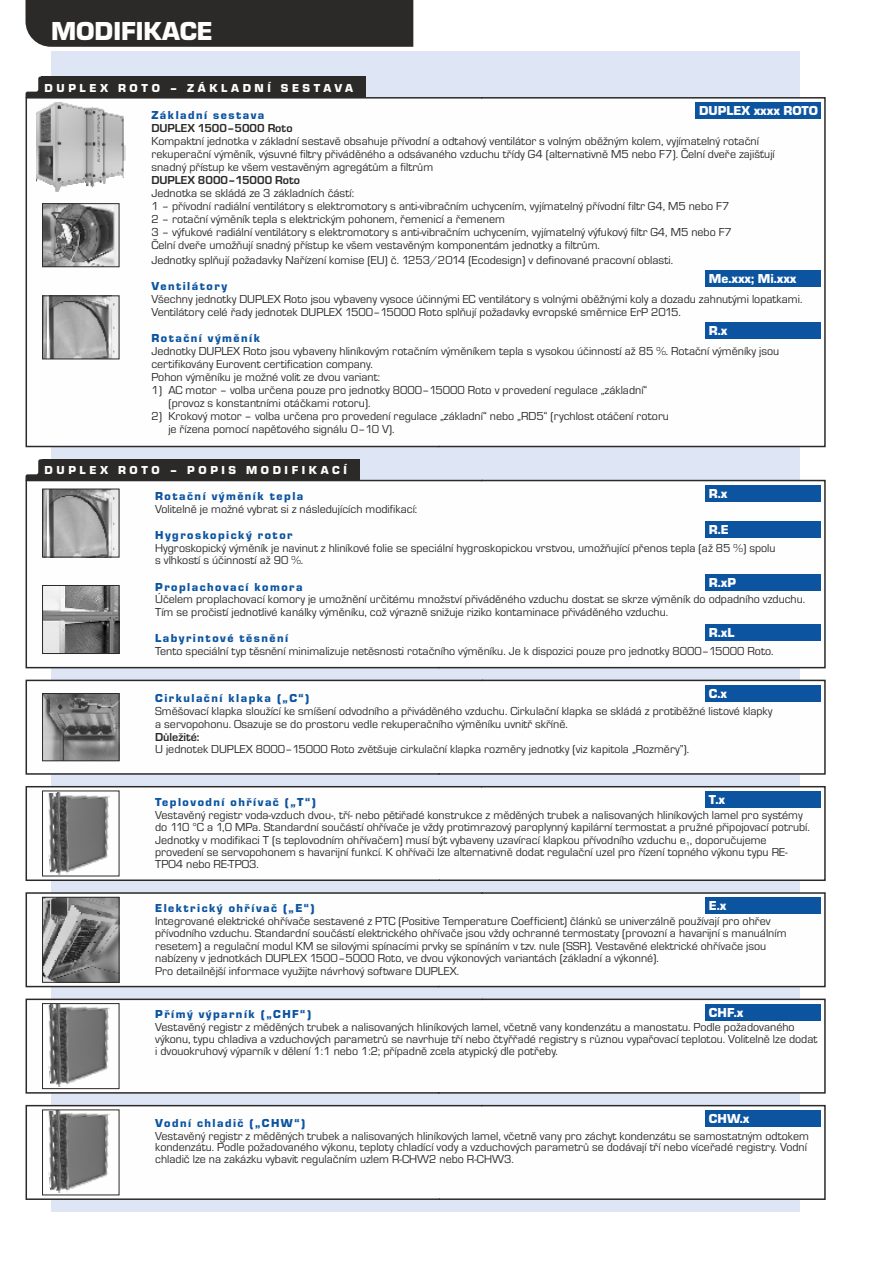
<style>
.page{position:relative;width:893px;height:1263px;background:#fff}
.page>*{position:absolute;margin:0;border:0;box-sizing:border-box;transform-origin:0 0}
.t1{font:27px "Eurostile TEE Blac";color:#fefefe}
.t2{font:13.5px "Eurostile TEE Blac";color:#fefefe}
.t3{font:12px/12.9px "Eurostile TEE";color:#2b2a29}
.t4{font:12px "Eurostile TEE Blac";letter-spacing:.125em;color:#0c54a0}
.t5{font:12px "Eurostile TEE Blac";letter-spacing:.3em;color:#fefefe}
.t6{font:700 12px "Eurostile TEE";color:#2b2a29}
.t7{font:6px "Eurostile TEE";color:#2b2a29}
</style>
<div class="page">
<div style="left:51px;top:51px;width:748px;height:1161px;background:#dee6f5"></div>
<div style="left:25px;top:96px;width:801px;height:352px;background:#fefefe"></div>
<div style="left:26px;top:0;width:387px;height:47px;background:#2b2a29"></div>
<svg style="left:26px;top:77px;width:16px;height:21px"></svg>
<div style="left:42px;top:77px;width:324px;height:21px;background:#2b2a29"></div>
<svg style="left:25px;top:891px;width:801px;height:97px;background:#f4f4f4"></svg>
<svg style="left:25px;top:1104px;width:801px;height:97px;background:#f4f4f4"></svg>
<div style="left:25px;top:998px;width:801px;height:96px;background:#fefefe"></div>
<svg style="left:26px;top:459px;width:16px;height:20px"></svg>
<div style="left:42px;top:459px;width:318px;height:21px;background:#2b2a29"></div>
<div style="left:705px;top:270px;width:116px;height:17px;background:#0c54a0"></div>
<div style="left:705px;top:322px;width:116px;height:16px;background:#0c54a0"></div>
<div style="left:705px;top:897px;width:116px;height:17px;background:#0c54a0"></div>
<div style="left:705px;top:1003px;width:116px;height:17px;background:#0c54a0"></div>
<div style="left:705px;top:1110px;width:116px;height:17px;background:#0c54a0"></div>
<div style="left:695px;top:102px;width:126px;height:17px;background:#0c54a0"></div>
<img style="left:36px;top:103px;width:89px;height:89px">
<img style="left:44px;top:298px;width:73px;height:59px">
<div style="left:42px;top:296px;width:77px;height:63px;border:1px solid #2b2a29"></div>
<img style="left:44px;top:205px;width:73px;height:60px">
<div style="left:42px;top:203px;width:77px;height:64px;border:1px solid #2b2a29"></div>
<div style="left:25px;top:679px;width:801px;height:96px;background:#fefefe"></div>
<div style="left:705px;top:685px;width:116px;height:16px;background:#0c54a0"></div>
<img style="left:44px;top:899px;width:73px;height:81px">
<div style="left:42px;top:897px;width:77px;height:85px;border:1px solid #2b2a29"></div>
<img style="left:44px;top:695px;width:73px;height:64px">
<div style="left:42px;top:693px;width:77px;height:68px;border:1px solid #2b2a29"></div>
<img style="left:44px;top:1005px;width:72px;height:81px">
<div style="left:42px;top:1003px;width:77px;height:86px;border:1px solid #2b2a29"></div>
<img style="left:44px;top:1112px;width:72px;height:81px">
<div style="left:25px;top:479px;width:801px;height:190px;background:#fefefe"></div>
<div style="left:705px;top:485px;width:116px;height:17px;background:#0c54a0"></div>
<img style="left:44px;top:587px;width:73px;height:65px">
<div style="left:42px;top:585px;width:77px;height:69px;border:1px solid #2b2a29"></div>
<div style="left:705px;top:574px;width:116px;height:17px;background:#0c54a0"></div>
<div style="left:705px;top:521px;width:116px;height:17px;background:#0c54a0"></div>
<div style="left:705px;top:624px;width:116px;height:17px;background:#0c54a0"></div>
<img style="left:44px;top:491px;width:73px;height:64px">
<div style="left:42px;top:489px;width:77px;height:68px;border:1px solid #2b2a29"></div>
<svg style="left:25px;top:785px;width:801px;height:97px;background:#f4f4f4"></svg>
<div style="left:705px;top:791px;width:116px;height:17px;background:#0c54a0"></div>
<img style="left:44px;top:793px;width:72px;height:81px">
<h1 class="t1" style="left:51px;top:22px;width:163px">MODIFIKACE</h1>
<p class="t5" style="left:45px;top:84px;width:310px">DUPLEX ROTO – ZÁKLADNÍ SESTAVA</p>
<p class="t2" style="left:699px;top:106px;width:121px">DUPLEX xxxx ROTO</p>
<p class="t4" style="left:151px;top:111px;width:114px">Základní sestava</p>
<p class="t6" style="left:151px;top:124px;width:143px">DUPLEX 1500–5000 Roto</p>
<p class="t3" style="left:151px;top:136px;width:625px">Kompaktní jednotka v základní sestavě obsahuje přívodní a odtahový ventilátor s volným oběžným kolem, vyjímatelný rotační rekuperační výměník, výsuvné filtry přiváděného a odsávaného vzduchu třídy G4 (alternativně M5 nebo F7). Čelní dveře zajišťují snadný přístup ke všem vestavěným agregátům a filtrům</p>
<p class="t6" style="left:151px;top:176px;width:150px">DUPLEX 8000–15000 Roto</p>
<p class="t3" style="left:151px;top:188px;width:582px">Jednotka se skládá ze 3 základních částí:<br>1 – přívodní radiální ventilátory s elektromotory s anti-vibračním uchycením, vyjímatelný přívodní filtr G4, M5 nebo F7<br>2 – rotační výměník tepla s elektrickým pohonem, řemenicí a řemenem<br>3 – výfukové radiální ventilátory s elektromotory s anti-vibračním uchycením, vyjímatelný výfukový filtr G4, M5 nebo F7<br>Čelní dveře umožňují snadný přístup ke všem vestavěným komponentám jednotky a filtrům.</p>
<p class="t3" style="left:151px;top:255px;width:523px">Jednotky splňují požadavky Nařízení komise (EU) č. 1253/2014 (Ecodesign) v definované pracovní oblasti.</p>
<p class="t4" style="left:151px;top:282px;width:77px">Ventilátory</p>
<p class="t3" style="left:151px;top:294px;width:653px">Všechny jednotky DUPLEX Roto jsou vybaveny vysoce účinnými EC ventilátory s volnými oběžnými koly a dozadu zahnutými lopatkami.<br>Ventilátory celé řady jednotek DUPLEX 1500–15000 Roto splňují požadavky evropské směrnice ErP 2015.</p>
<p class="t4" style="left:151px;top:334px;width:110px">Rotační výměník</p>
<p class="t3" style="left:151px;top:346px;width:629px">Jednotky DUPLEX Roto jsou vybaveny hliníkovým rotačním výměníkem tepla s vysokou účinností až 85 %. Rotační výměníky jsou certifikovány Eurovent certification company.<br>Pohon výměníku je možné volit ze dvou variant:</p>
<p class="t3" style="left:168px;top:385px;width:481px;text-indent:-17px">1) AC motor – volba určena pouze pro jednotky 8000–15000 Roto v provedení regulace „základní“ (provoz s konstantními otáčkami rotoru).</p>
<p class="t3" style="left:168px;top:410px;width:502px;text-indent:-17px">2) Krokový motor – volba určena pro provedení regulace „základní“ nebo „RD5“ (rychlost otáčení rotoru je řízena pomocí napěťového signálu 0–10 V).</p>
<p class="t2" style="left:709px;top:274px;width:89px">Me.xxx; Mi.xxx</p>
<p class="t2" style="left:709px;top:325px;width:20px">R.x</p>
<p class="t5" style="left:45px;top:466px;width:304px">DUPLEX ROTO – POPIS MODIFIKACÍ</p>
<p class="t2" style="left:709px;top:489px;width:20px">R.x</p>
<p class="t4" style="left:155px;top:492px;width:150px">Rotační výměník tepla</p>
<p class="t3" style="left:155px;top:503px;width:264px">Volitelně je možné vybrat si z následujících modifikací:</p>
<p class="t4" style="left:155px;top:531px;width:139px">Hygroskopický rotor</p>
<p class="t3" style="left:155px;top:542px;width:622px">Hygroskopický výměník je navinut z hliníkové folie se speciální hygroskopickou vrstvou, umožňující přenos tepla (až 85 %) spolu s vlhkostí s účinností až 90 %.</p>
<p class="t4" style="left:155px;top:582px;width:149px">Proplachovací komora</p>
<p class="t3" style="left:155px;top:594px;width:651px">Účelem proplachovací komory je umožnění určitému množství přiváděného vzduchu dostat se skrze výměník do odpadního vzduchu.<br>Tím se pročistí jednotlivé kanálky výměníku, což výrazně snižuje riziko kontaminace přiváděného vzduchu.</p>
<p class="t4" style="left:155px;top:634px;width:134px">Labyrintové těsnění</p>
<p class="t3" style="left:155px;top:646px;width:620px">Tento speciální typ těsnění minimalizuje netěsnosti rotačního výměníku. Je k dispozici pouze pro jednotky 8000–15000 Roto.</p>
<p class="t2" style="left:709px;top:525px;width:21px">R.E</p>
<p class="t2" style="left:709px;top:578px;width:29px">R.xP</p>
<p class="t2" style="left:709px;top:628px;width:27px">R.xL</p>
<p class="t2" style="left:709px;top:689px;width:20px">C.x</p>
<p class="t4" style="left:155px;top:694px;width:156px">Cirkulační klapka („C“)</p>
<p class="t3" style="left:155px;top:705px;width:619px">Směšovací klapka sloužící ke smíšení odvodního a přiváděného vzduchu. Cirkulační klapka se skládá z protiběžné listové klapky a servopohonu. Osazuje se do prostoru vedle rekuperačního výměníku uvnitř skříně.</p>
<p class="t6" style="left:155px;top:732px;width:46px">Důležité:</p>
<p class="t3" style="left:155px;top:744px;width:536px">U jednotek DUPLEX 8000–15000 Roto zvětšuje cirkulační klapka rozměry jednotky (viz kapitola „Rozměry”).</p>
<p class="t2" style="left:709px;top:795px;width:17px">T.x</p>
<p class="t4" style="left:155px;top:798px;width:162px">Teplovodní ohřívač („T“)</p>
<p class="t3" style="left:155px;top:810px;width:656px;line-height:12.5px">Vestavěný registr voda-vzduch dvou-, tří- nebo pětiřadé konstrukce z měděných trubek a nalisovaných hliníkových lamel pro systémy do 110 °C a 1,0 MPa. Standardní součástí ohřívače je vždy protimrazový paroplynný kapilární termostat a pružné připojovací potrubí.<br>Jednotky v modifikaci T (s teplovodním ohřívačem) musí být vybaveny uzavírací klapkou přívodního vzduchu e , doporučujeme</p>
<p class="t7" style="left:686px;top:842px;width:5px">1</p>
<p class="t3" style="left:155px;top:847px;width:634px;line-height:12.5px">provedení se servopohonem s havarijní funkcí. K ohřívači lze alternativně dodat regulační uzel pro řízení topného výkonu typu RE-<br>TPO4 nebo RE-TPO3.</p>
<p class="t2" style="left:709px;top:901px;width:19px">E.x</p>
<p class="t4" style="left:155px;top:904px;width:161px">Elektrický ohřívač („E“)</p>
<p class="t3" style="left:155px;top:916px;width:633px;line-height:12.5px">Integrované elektrické ohřívače sestavené z PTC (Positive Temperature Coefficient) článků se univerzálně používají pro ohřev přívodního vzduchu. Standardní součástí elektrického ohřívače jsou vždy ochranné termostaty (provozní a havarijní s manuálním resetem) a regulační modul KM se silovými spínacími prvky se spínáním v tzv. nule (SSR). Vestavěné elektrické ohřívače jsou nabízeny v jednotkách DUPLEX 1500–5000 Roto, ve dvou výkonových variantách (základní a výkonné).<br>Pro detailnější informace využijte návrhový software DUPLEX.</p>
<p class="t2" style="left:709px;top:1007px;width:36px">CHF.x</p>
<p class="t4" style="left:155px;top:1010px;width:157px">Přímý výparník („CHF“)</p>
<p class="t3" style="left:155px;top:1023px;width:664px;line-height:11.9px">Vestavěný registr z měděných trubek a nalisovaných hliníkových lamel, včetně vany kondenzátu a manostatu. Podle požadovaného výkonu, typu chladiva a vzduchových parametrů se navrhuje tří nebo čtyřřadé registry s různou vypařovací teplotou. Volitelně lze dodat i dvouokruhový výparník v dělení 1:1 nebo 1:2; případně zcela atypický dle potřeby.</p>
<p class="t2" style="left:709px;top:1114px;width:42px">CHW.x</p>
<p class="t4" style="left:155px;top:1119px;width:151px">Vodní chladič („CHW“)</p>
<p class="t3" style="left:155px;top:1131px;width:655px;line-height:11.6px">Vestavěný registr z měděných trubek a nalisovaných hliníkových lamel, včetně vany pro záchyt kondenzátu se samostatným odtokem kondenzátu. Podle požadovaného výkonu, teploty chladící vody a vzduchových parametrů se dodávají tří nebo víceřadé registry. Vodní chladič lze na zakázku vybavit regulačním uzlem R-CHW2 nebo R-CHW3.</p>
</div>
